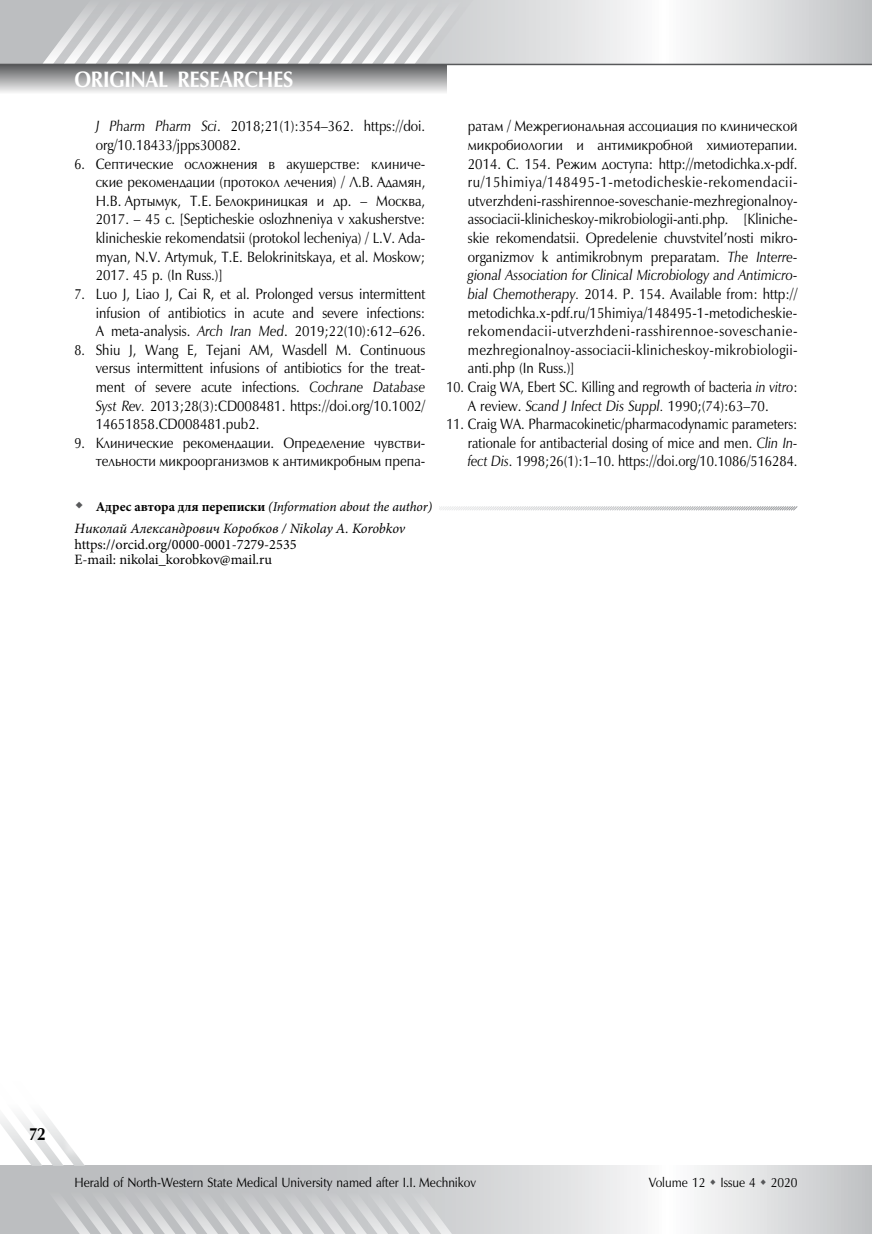
<style>
.page{position:relative;width:872px;height:1234px;background:#fff}
.page>*{position:absolute;margin:0;border:0;box-sizing:border-box;transform-origin:0 0}
.t1{font:700 22.5px "Optimum AP";letter-spacing:-.005em;color:#fff;scale:.9 1}
.t2{font:700 18px "Optimum AP";color:#000;scale:.85 1}
.t3{font:15px/18.6px "Optimum AP";color:#000;text-align:justify;scale:.85 1}
.t4{font:15px/18.6px "Optimum AP";color:#000;scale:.9 1}
.t5{font:14.25px/15.8px "Minion Pro";color:#000}
.t6{font:italic 14.25px "Minion Pro";letter-spacing:-.01em;color:#000}
.t7{font:13.5px "Optimum AP";color:#000;scale:.9 1}
.t8{font:italic 13.5px "Minion Pro";letter-spacing:-.01em;color:#000}
.s1{font-style:italic}
.s2{font-weight:700;font-style:normal}
</style>
<div class="page">
<svg style="left:0;top:0;width:872px;height:64px"></svg>
<svg style="left:468px;top:1165px;width:404px;height:68px"></svg>
<div style="left:0;top:64px;width:446px;height:30px;background:linear-gradient(to bottom,#555658,#f4f4f4)"></div>
<svg style="left:43px;top:0;width:446px;height:64px;background:#d1d2d4"></svg>
<hr style="left:0;top:64px;width:872px;height:1px;background:#58595b">
<svg style="left:0;top:1116px;width:468px;height:117px"></svg>
<div style="left:60px;top:1130px;width:31px;height:28px;background:#fff;opacity:.75"></div>
<svg style="left:439px;top:506px;width:359px;height:5px"></svg>
<svg style="left:710px;top:1178px;width:5px;height:6px"></svg>
<svg style="left:761px;top:1178px;width:5px;height:6px"></svg>
<h1 class="t1" style="left:74px;top:67px;width:128px">ORIGINAL RESEARCHES</h1>
<p class="t4" style="left:96px;top:118px;width:368px"><span class="s1">J Pharm Pharm Sci</span>. 2018;21(1):354–362. https://doi. org/10.18433/jpps30082.</p>
<p class="t3" style="left:96px;top:155px;width:389px;text-indent:-21px">6. Септические осложнения в акушерстве: клиниче&shy;ские рекомендации (протокол лечения) / Л.В. Адамян, Н.В. Артымук, Т.Е. Белокриницкая и др. – Москва, 2017. – 45 с. [Septicheskie oslozhneniya v хakusherstve: klinicheskie rekomendatsii (protokol lecheniya) / L.V. Ada&shy;myan, N.V. Artymuk, T.E. Belokrinitskaya, et al. Moskow; 2017. 45 p. (In Russ.)]</p>
<p class="t3" style="left:96px;top:285px;width:389px;text-indent:-21px">7. Luo J, Liao J, Cai R, et al. Prolonged versus intermittent infusion of antibiotics in acute and severe infections:<br>А meta-analysis. <span class="s1">Arch Iran Med</span>. 2019;22(10):612–626.</p>
<p class="t3" style="left:96px;top:341px;width:389px;text-indent:-21px">8. Shiu J, Wang E, Tejani AM, Wasdell M. Continuous versus intermittent infusions of antibiotics for the treat&shy;ment of severe acute infections. <span class="s1">Cochrane Database Syst Rev.</span> 2013;28(3):CD008481. https://doi.org/10.1002/ 14651858.CD008481.pub2.</p>
<p class="t3" style="left:74px;top:434px;width:414px;text-align:right">9. Клинические рекомендации. Определение чувстви&shy;тельности микроорганизмов к антимикробным препа-</p>
<p class="t8" style="left:96px;top:497px;width:338px"><span class="s2">Адрес автора для переписки</span> (Information about the author)</p>
<p class="t6" style="left:74px;top:518px;width:332px">Николай Александрович Коробков / Nikolay A. Korobkov</p>
<p class="t5" style="left:74px;top:536px;width:224px">https://orcid.org/0000-0001-7279-2535<br>E-mail: nikolai_korobkov@mail.ru</p>
<p class="t4" style="left:468px;top:118px;width:368px;text-align:justify">ратам / Межрегиональная ассоциация по клинической микробиологии и антимикробной химиотерапии.<br>2014. C. 154. Режим доступа: http://metodichka.x-pdf. ru/15himiya/148495-1-metodicheskie-rekomendacii&shy;utverzhdeni-rasshirennoe-soveschanie-mezhregionalnoy&shy;associacii-klinicheskoy-mikrobiologii-anti.php. [Kliniche&shy;skie rekomendatsii. Opredelenie chuvstvitel’nosti mikro&shy;organizmov k antimikrobnym preparatam. <span class="s1">The Interre&shy;gional Association for Clinical Microbiology and Antimicro&shy;bial Chemotherapy.</span> 2014. P. 154. Available from: http:// metodichka.x-pdf.ru/15himiya/148495-1-metodicheskie&shy;rekomendacii-utverzhdeni-rasshirennoe-soveschanie&shy;mezhregionalnoy-associacii-klinicheskoy-mikrobiologii&shy;anti.php (In Russ.)]</p>
<p class="t3" style="left:446px;top:378px;width:414px;text-align:center">10. Craig WA, Ebert SC. Killing and regrowth of bacteria <span class="s1">in -vitro</span>:<br>A review. <span class="s1">Scand J Infect Dis Suppl.</span> 1990;(74):63–70.</p>
<p class="t3" style="left:468px;top:415px;width:389px;text-indent:-21px">11. Craig WA. Pharmacokinetic/pharmacodynamic parameters: rationale for antibacterial dosing of mice and men. <span class="s1">Clin In&shy;fect Dis</span>. 1998;26(1):1–10. https://doi.org/10.1086/516284.</p>
<p class="t2" style="left:29px;top:1124px;width:21px">72</p>
<p class="t7" style="left:74px;top:1175px;width:448px">Herald of North-Western State Medical University named after I.I. Mechnikov</p>
<p class="t7" style="left:648px;top:1175px;width:167px">Volume 12 Issue 4 2020</p>
</div>
